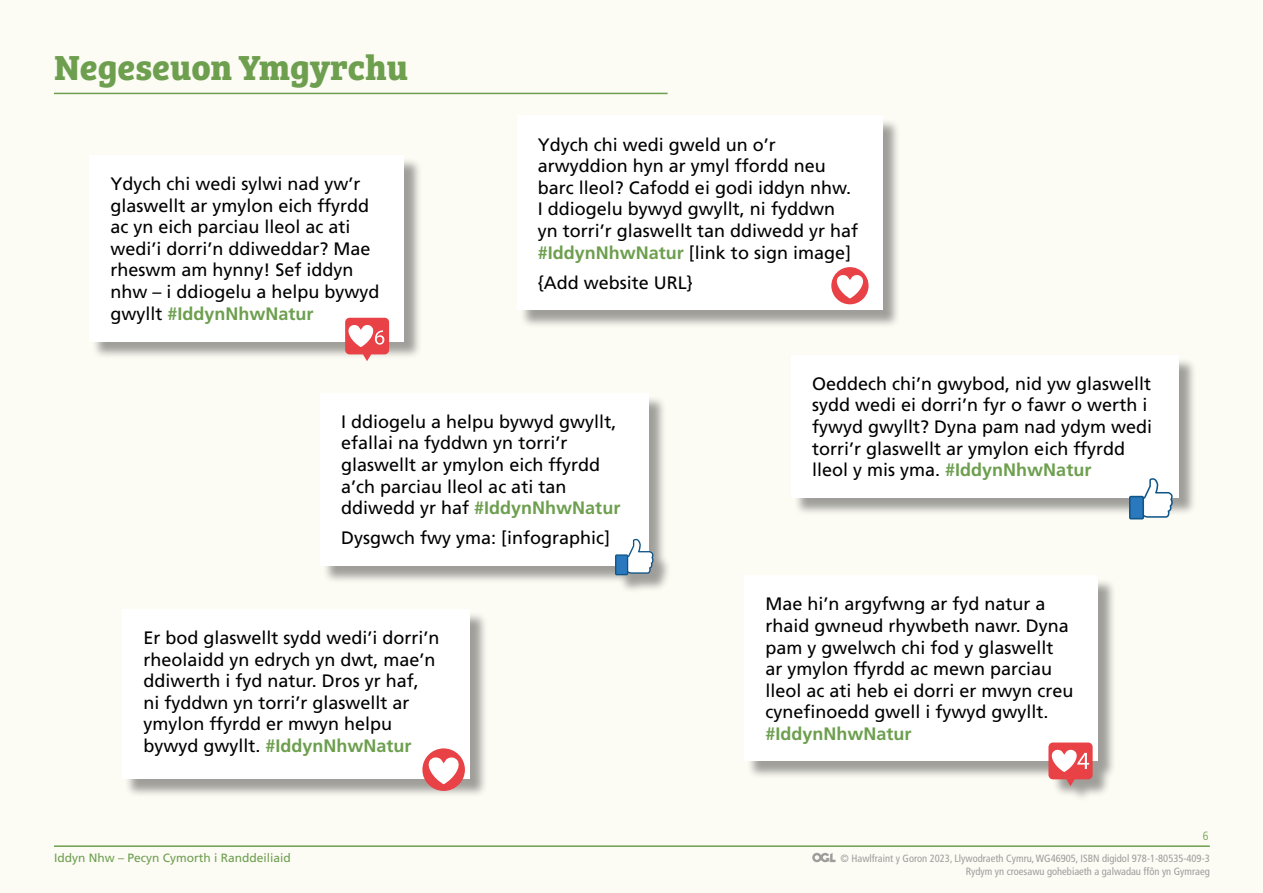
<style>
.page{position:relative;width:1263px;height:893px;background:#fcfbf4}
.page>*{position:absolute;margin:0;border:0;box-sizing:border-box;transform-origin:0 0}
.H1_Heading{font:700 36px "Bree Serif";color:#6d9f4f}
.Body_Text{font:18px/21.6px "Frutiger LT Std";color:#000}
.t1{font:12px "Frutiger LT Std";color:#6d9f4f}
.t2{font:300 condensed 12px "Frutiger LT Std";color:#6d9f4f}
.Credits{font:condensed 10.5px/12.6px "Frutiger LT Std";color:#9d9d9c;text-align:right}
.s1{font-weight:700;color:#6d9f4f}
</style>
<div class="page">
<hr style="left:54px;top:845px;width:1156px;height:2px;background:#6d9f4f">
<svg style="left:812px;top:853px;width:23px;height:9px"></svg>
<hr style="left:54px;top:93px;width:614px;height:1px;background:#6d9f4f">
<div style="left:91px;top:158px;width:331px;height:202px;background:#000;opacity:.37"></div>
<div style="left:89px;top:155px;width:315px;height:186px;background:#fff"></div>
<div style="left:793px;top:357px;width:404px;height:159px;background:#000;opacity:.37"></div>
<div style="left:791px;top:355px;width:388px;height:142px;background:#fff"></div>
<div style="left:519px;top:118px;width:382px;height:211px;background:#000;opacity:.37"></div>
<div style="left:517px;top:116px;width:365px;height:194px;background:#fff"></div>
<div style="left:831px;top:267px;width:37px;height:37px;background:#e84146;border-radius:50%"></div>
<svg style="left:836px;top:275px;width:28px;height:24px"></svg>
<div style="left:124px;top:612px;width:365px;height:185px;background:#000;opacity:.37"></div>
<div style="left:122px;top:609px;width:348px;height:170px;background:#fff"></div>
<div style="left:746px;top:578px;width:371px;height:226px;background:#000;opacity:.37"></div>
<div style="left:744px;top:575px;width:354px;height:186px;background:#fff"></div>
<svg style="left:1048px;top:742px;width:45px;height:44px"></svg>
<div style="left:322px;top:395px;width:350px;height:199px;background:#000;opacity:.37"></div>
<div style="left:320px;top:393px;width:328px;height:173px;background:#fff"></div>
<svg style="left:615px;top:538px;width:39px;height:37px"></svg>
<svg style="left:345px;top:318px;width:44px;height:43px"></svg>
<div style="left:422px;top:748px;width:43px;height:43px;background:#e84146;border-radius:50%"></div>
<svg style="left:427px;top:756px;width:33px;height:28px"></svg>
<svg style="left:1129px;top:478px;width:45px;height:41px"></svg>
<p class="H1_Heading" style="left:54px;top:39px;width:355px">Negeseuon Ymgyrchu</p>
<p class="Body_Text" style="left:111px;top:173px;width:271px">Ydych chi wedi sylwi nad yw’r glaswellt ar ymylon eich ffyrdd ac yn eich parciau lleol ac ati wedi’i dorri’n ddiweddar? Mae rheswm am hynny! Sef iddyn nhw – i ddiogelu a helpu bywyd gwyllt <span class="s1">#IddynNhwNatur</span></p>
<p class="Body_Text" style="left:538px;top:134px;width:322px">Ydych chi wedi gweld un o’r arwyddion hyn ar ymyl ffordd neu barc lleol? Cafodd ei godi iddyn nhw.<br>I ddiogelu bywyd gwyllt, ni fyddwn yn torri’r glaswellt tan ddiwedd yr haf <span class="s1">#IddynNhwNatur</span> [link to sign image]</p>
<p class="Body_Text" style="left:538px;top:272px;width:156px">{Add website URL}</p>
<p class="Body_Text" style="left:341px;top:411px;width:281px">I ddiogelu a helpu bywyd gwyllt, efallai na fyddwn yn torri’r glaswellt ar ymylon eich ffyrdd a’ch parciau lleol ac ati tan ddiwedd yr haf <span class="s1">#IddynNhwNatur</span></p>
<p class="Body_Text" style="left:341px;top:527px;width:270px">Dysgwch fwy yma: [infographic]</p>
<p class="Body_Text" style="left:143px;top:627px;width:298px">Er bod glaswellt sydd wedi’i dorri’n rheolaidd yn edrych yn dwt, mae’n ddiwerth i fyd natur. Dros yr haf,<br>ni fyddwn yn torri’r glaswellt ar ymylon ffyrdd er mwyn helpu bywyd gwyllt. <span class="s1">#IddynNhwNatur</span></p>
<p class="t1" style="left:54px;top:851px;width:238px">Iddyn Nhw – Pecyn Cymorth i Randdeiliaid</p>
<p class="Body_Text" style="left:812px;top:373px;width:342px">Oeddech chi’n gwybod, nid yw glaswellt sydd wedi ei dorri’n fyr o fawr o werth i fywyd gwyllt? Dyna pam nad ydym wedi torri’r glaswellt ar ymylon eich ffyrdd lleol y mis yma. <span class="s1">#IddynNhwNatur</span></p>
<p class="Body_Text" style="left:765px;top:593px;width:310px">Mae hi’n argyfwng ar fyd natur a rhaid gwneud rhywbeth nawr. Dyna pam y gwelwch chi fod y glaswellt ar ymylon ffyrdd ac mewn parciau lleol ac ati heb ei dorri er mwyn creu cynefinoedd gwell i fywyd gwyllt. <span class="s1">#IddynNhwNatur</span></p>
<p class="t2" style="left:1203px;top:829px;width:7px">6</p>
<p class="Credits" style="left:840px;top:852px;width:371px">© Hawlfraint y Goron 2023, Llywodraeth Cymru, WG46905, ISBN digidol 978-1-80535-409-3<br>Rydym yn croesawu gohebiaeth a galwadau ffôn yn Gymraeg</p>
</div>
